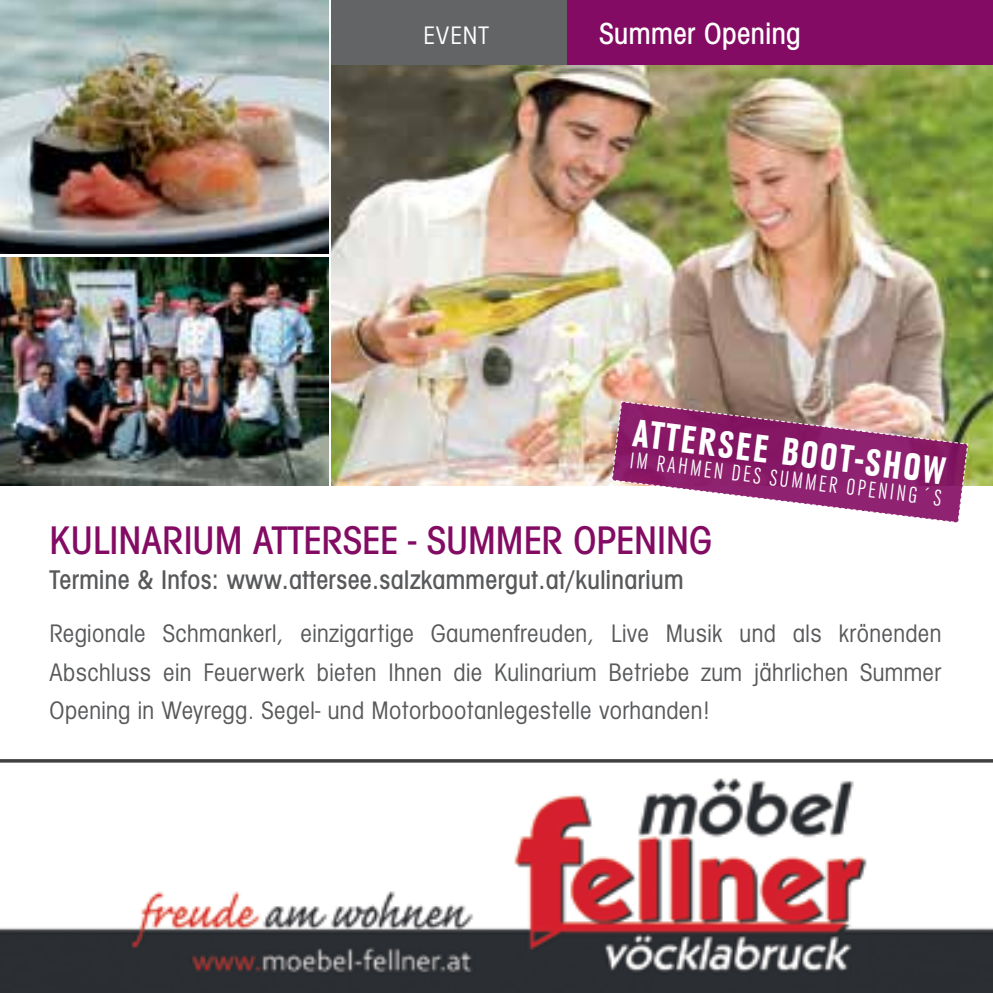
<style>
.page{position:relative;width:993px;height:993px;background:#fff}
.page>*{position:absolute;margin:0;border:0;box-sizing:border-box;transform-origin:0 0}
.t1{font:500 condensed 41.3px "Avant Gard";color:#830b63}
.t2{font:700 condensed 40.25px "URW Grotesk T";color:#fff}
.t3{font:500 condensed 31.5px "Avant Gard";letter-spacing:.015em;color:#fff}
.t4{font:500 condensed 28px "Avant Gard";letter-spacing:.015em;color:#58595b}
.t5{font:condensed 26.25px/38.5px "Avant Gard";letter-spacing:.015em;color:#58595b;text-align:justify}
.t6{font:condensed 26.25px "Avant Gard";color:#fff}
.t7{font:23.8px "URW Grotesk E Ligh Cond";color:#fff}
</style>
<div class="page">
<img style="left:331px;top:65px;width:661px;height:420px">
<img style="left:0;top:0;width:328px;height:254px">
<img style="left:0;top:257px;width:328px;height:228px">
<div style="left:564px;top:0;width:428px;height:65px;background:#830b63"></div>
<div style="left:331px;top:0;width:235px;height:65px;background:#636466"></div>
<img style="left:0;top:778px;width:992px;height:214px">
<svg style="left:0;top:759px;width:992px;height:3px;background:#48484b"></svg>
<svg style="left:610px;top:400px;width:358px;height:123px"></svg>
<p class="t6" style="left:423px;top:20px;width:67px">EVent</p>
<p class="t3" style="left:599px;top:16px;width:203px">Summer Opening</p>
<h2 class="t2" style="left:636px;top:411px;width:314px;rotate:7deg">Attersee boot-show</h2>
<p class="t7" style="left:631px;top:447px;width:315px;rotate:7deg">im rahmen des summer opening´s</p>
<h1 class="t1" style="left:50px;top:517px;width:663px">kulinarium attersee - Summer opening</h1>
<p class="t4" style="left:50px;top:564px;width:635px">Termine &amp; Infos: www.attersee.salzkammergut.at/kulinarium</p>
<p class="t5" style="left:50px;top:614px;width:892px">Regionale Schmankerl, einzigartige Gaumenfreuden, Live Musik und als krönenden Abschluss ein Feuerwerk bieten Ihnen die Kulinarium Betriebe zum jährlichen Summer Opening in Weyregg. Segel- und Motorbootanlegestelle vorhanden!</p>
</div>
